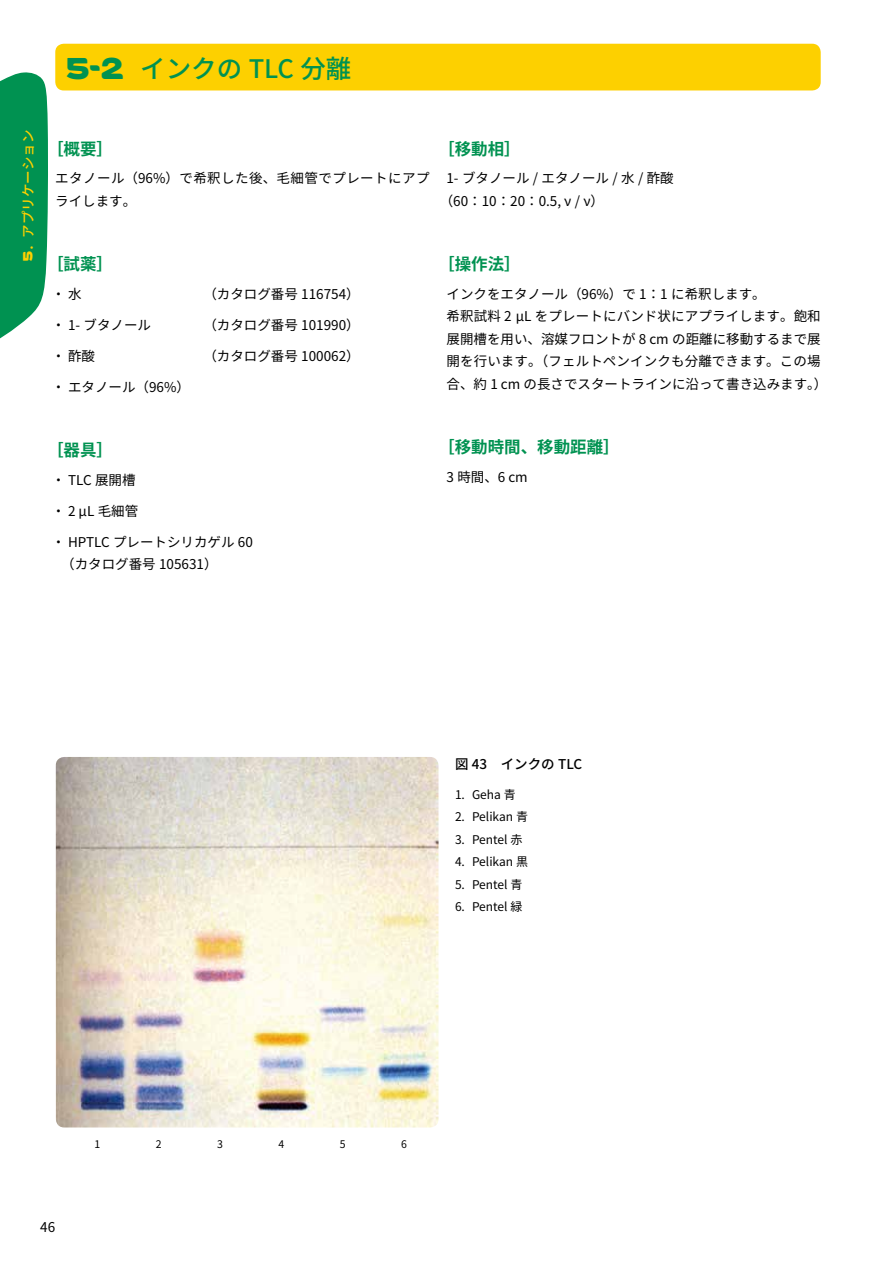
<style>
.page{position:relative;width:893px;height:1263px;background:#fff}
.page>*{position:absolute;margin:0;border:0;box-sizing:border-box;transform-origin:0 0}
.t1{font:500 25.5px "Noto Sans CJ Kjp";color:#009251}
.t2{font:700 16.5px "Noto Sans CJ Kjp";color:#009251}
.t3{font:13.5px/22.5px "Noto Sans CJ Kjp";color:#000}
.t4{font:13.5px/22.5px "Noto Sans CJ Kjp";letter-spacing:.035em;color:#000}
.t5{font:500 13.5px "Noto Sans CJ Kjp";color:#000}
.t6{font:500 13.5px "Noto Sans CJ Kjp";color:#fdd000}
.t7{font:12px "Noto Sans CJ Kjp";color:#000}
.t8{font:10.5px "Noto Sans CJ Kjp";color:#000}
.s1{font-family:"Merck";font-weight:400;font-size:30.6px}
.s2{font-family:"Merck";font-weight:400}
</style>
<div class="page">
<svg style="left:0;top:72px;width:48px;height:267px;background:#179c61"></svg>
<div style="left:55px;top:44px;width:766px;height:46px;background:#fdd000;border-radius:9px"></div>
<img style="left:56px;top:757px;width:382px;height:370px">
<h1 class="t1" style="left:67px;top:54px;width:286px"><span class="s1">5-2</span> インクの TLC 分離</h1>
<p class="t6" style="left:21px;top:261px;width:133px;rotate:-90deg"><span class="s2">5</span>．アプリケーション</p>
<p class="t2" style="left:47px;top:139px;width:68px">［概要］</p>
<p class="t4" style="left:55px;top:167px;width:376px">エタノール（96%）で希釈した後、毛細管でプレートにアプライします。</p>
<p class="t2" style="left:47px;top:255px;width:68px">［試薬］</p>
<p class="t3" style="left:52px;top:283px;width:31px">・水</p>
<p class="t3" style="left:203px;top:283px;width:158px">（カタログ番号 116754）</p>
<p class="t3" style="left:52px;top:314px;width:101px">・ 1- ブタノール</p>
<p class="t3" style="left:203px;top:314px;width:158px">（カタログ番号 101990）</p>
<p class="t3" style="left:52px;top:345px;width:45px">・酢酸</p>
<p class="t3" style="left:203px;top:345px;width:158px">（カタログ番号 100062）</p>
<p class="t3" style="left:52px;top:376px;width:140px">・エタノール（96%）</p>
<p class="t2" style="left:438px;top:139px;width:84px">［移動相］</p>
<p class="t3" style="left:440px;top:167px;width:235px;text-indent:7px">1- ブタノール / エタノール / 水 / 酢酸（60：10：20：0.5, ν / ν）</p>
<p class="t2" style="left:438px;top:255px;width:84px">［操作法］</p>
<p class="t3" style="left:446px;top:283px;width:382px">インクをエタノール（96%）で 1：1 に希釈します。<br>希釈試料 2 µL をプレートにバンド状にアプライします。飽和展開槽を用い、溶媒フロントが 8 cm の距離に移動するまで展開を行います。（フェルトペンインクも分離できます。この場合、約 1 cm の長さでスタートラインに沿って書き込みます。）</p>
<p class="t2" style="left:47px;top:441px;width:68px">［器具］</p>
<p class="t3" style="left:52px;top:469px;width:85px">・ TLC 展開槽</p>
<p class="t3" style="left:52px;top:500px;width:88px">・ 2 µL 毛細管</p>
<p class="t3" style="left:61px;top:531px;width:193px;text-indent:-9px">・ HPTLC プレートシリカゲル 60（カタログ番号 105631）</p>
<p class="t2" style="left:438px;top:438px;width:183px">［移動時間、移動距離］</p>
<p class="t3" style="left:446px;top:466px;width:83px">3 時間、6 cm</p>
<p class="t5" style="left:455px;top:756px;width:129px">図 43　インクの TLC</p>
<p class="t7" style="left:455px;top:787px;width:62px">1. Geha 青</p>
<p class="t7" style="left:455px;top:810px;width:75px">2. Pelikan 青</p>
<p class="t7" style="left:455px;top:832px;width:69px">3. Pentel 赤</p>
<p class="t7" style="left:455px;top:855px;width:75px">4. Pelikan 黒</p>
<p class="t7" style="left:455px;top:877px;width:69px">5. Pentel 青</p>
<p class="t7" style="left:455px;top:900px;width:69px">6. Pentel 緑</p>
<p class="t3" style="left:40px;top:1216px;width:16px">46</p>
<p class="t8" style="left:95px;top:1138px;width:7px">1</p>
<p class="t8" style="left:156px;top:1138px;width:7px">2</p>
<p class="t8" style="left:217px;top:1138px;width:7px">3</p>
<p class="t8" style="left:278px;top:1138px;width:7px">4</p>
<p class="t8" style="left:340px;top:1138px;width:7px">5</p>
<p class="t8" style="left:401px;top:1138px;width:7px">6</p>
</div>
